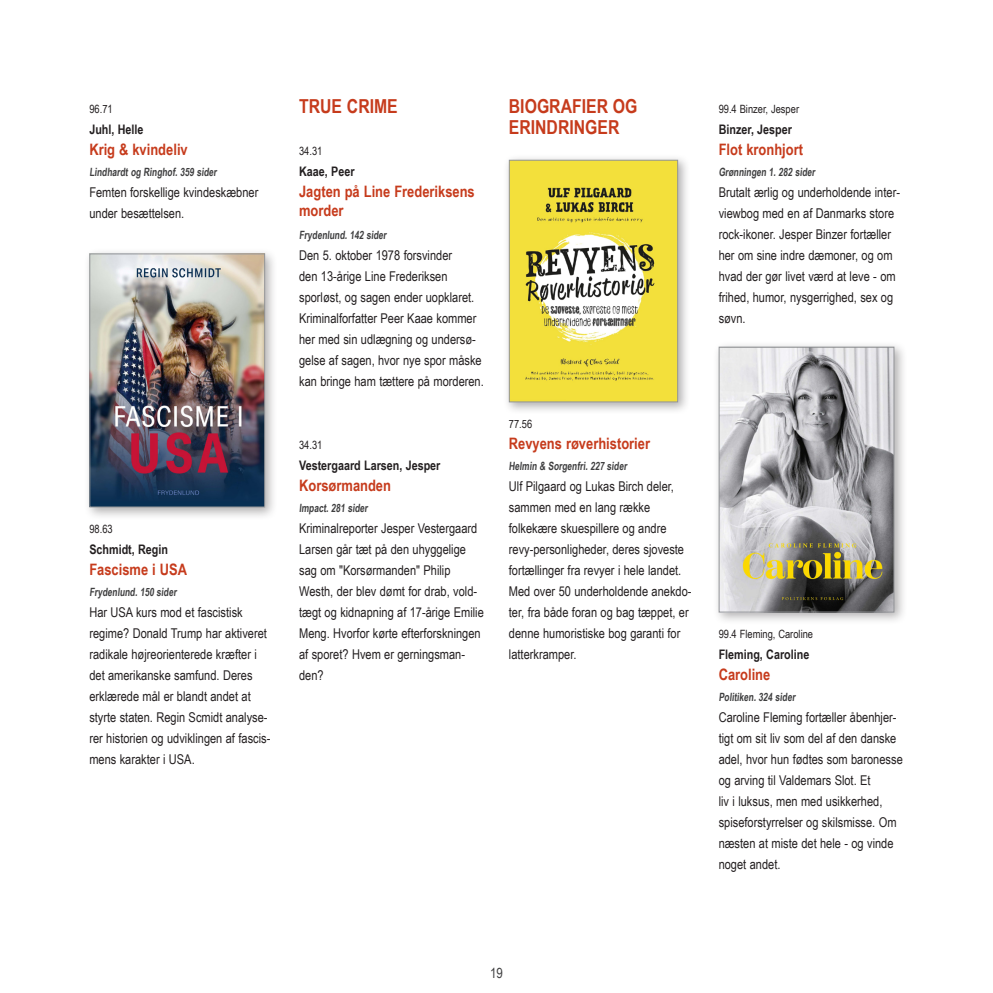
<style>
.page{position:relative;width:993px;height:993px;background:#fff}
.page>*{position:absolute;margin:0;border:0;box-sizing:border-box;transform-origin:0 0}
.Kategori{font:700 19.25px/21px "Arial Narrow";color:#c63b1c}
.TITEL{font:700 15.75px/19.2px "Arial Narrow";color:#c63b1c}
.t1{font:14px "Arial Narrow";color:#3e3e3f}
.NOTE{font:13.47px/21px "Arial Narrow";color:#231f20}
.FORF{font:700 13.12px "Arial Narrow";color:#231f20}
.FORLAG{font:700 11.38px "Arial Narrow";color:#3e3e3f;scale:.9 1}
.DK5{font:11.38px "Arial Narrow";color:#231f20}
</style>
<div class="page">
<div style="left:83px;top:247px;width:195px;height:273px;background:#231f20;opacity:.35"></div>
<img style="left:91px;top:255px;width:172px;height:250px">
<div style="left:89px;top:253px;width:176px;height:254px;border:1px solid #939598"></div>
<div style="left:503px;top:154px;width:187px;height:260px;background:#231f20;opacity:.35"></div>
<img style="left:510px;top:162px;width:165px;height:238px">
<div style="left:508px;top:160px;width:169px;height:242px;border:1px solid #939598"></div>
<div style="left:712px;top:340px;width:195px;height:285px;background:#231f20;opacity:.35"></div>
<img style="left:720px;top:348px;width:172px;height:262px">
<div style="left:718px;top:346px;width:176px;height:266px;border:1px solid #939598"></div>
<p class="DK5" style="left:89px;top:100px;width:25px">96.71</p>
<p class="FORF" style="left:89px;top:119px;width:56px">Juhl, Helle</p>
<p class="TITEL" style="left:89px;top:139px;width:100px">Krig &amp; kvindeliv</p>
<p class="FORLAG" style="left:89px;top:163px;width:145px">Lindhardt og Ringhof. 359 sider</p>
<p class="NOTE" style="left:89px;top:181px;width:170px">Femten forskellige kvindeskæbner under besættelsen.</p>
<p class="DK5" style="left:89px;top:520px;width:25px">98.63</p>
<p class="FORF" style="left:89px;top:539px;width:80px">Schmidt, Regin</p>
<p class="TITEL" style="left:89px;top:559px;width:99px">Fascisme i USA</p>
<p class="FORLAG" style="left:89px;top:583px;width:100px">Frydenlund. 150 sider</p>
<p class="NOTE" style="left:89px;top:601px;width:182px">Har USA kurs mod et fascistisk regime? Donald Trump har aktiveret radikale højreorienterede kræfter i det amerikanske samfund. Deres erklærede mål er blandt andet at styrte staten. Regin Scmidt analyse&shy;rer historien og udviklingen af fascis&shy;mens karakter i USA.</p>
<h1 class="Kategori" style="left:299px;top:94px;width:100px">TRUE CRIME</h1>
<p class="DK5" style="left:299px;top:142px;width:25px">34.31</p>
<p class="FORF" style="left:299px;top:161px;width:57px">Kaae, Peer</p>
<p class="TITEL" style="left:299px;top:181px;width:177px">Jagten på Line Frederiksens morder</p>
<p class="FORLAG" style="left:299px;top:226px;width:100px">Frydenlund. 142 sider</p>
<p class="NOTE" style="left:299px;top:244px;width:186px">Den 5. oktober 1978 forsvinder<br>den 13-årige Line Frederiksen sporløst, og sagen ender uopklaret.<br>Kriminalforfatter Peer Kaae kommer her med sin udlægning og undersø&shy;gelse af sagen, hvor nye spor måske kan bringe ham tættere på morderen.</p>
<p class="DK5" style="left:299px;top:436px;width:25px">34.31</p>
<p class="FORF" style="left:299px;top:455px;width:143px">Vestergaard Larsen, Jesper</p>
<p class="TITEL" style="left:299px;top:475px;width:93px">Korsørmanden</p>
<p class="FORLAG" style="left:299px;top:499px;width:80px">Impact. 281 sider</p>
<p class="NOTE" style="left:299px;top:517px;width:186px">Kriminalreporter Jesper Vestergaard<br>Larsen går tæt på den uhyggelige sag om "Korsørmanden" Philip<br>Westh, der blev dømt for drab, vold&shy;tægt og kidnapning af 17-årige Emilie<br>Meng. Hvorfor kørte efterforskningen af sporet? Hvem er gerningsman&shy;den?</p>
<h1 class="Kategori" style="left:508px;top:94px;width:130px">BIOGRAFIER OG<br>ERINDRINGER</h1>
<p class="DK5" style="left:508px;top:415px;width:25px">77.56</p>
<p class="TITEL" style="left:508px;top:433px;width:143px">Revyens røverhistorier</p>
<p class="FORLAG" style="left:508px;top:457px;width:135px">Helmin &amp; Sorgenfri. 227 sider</p>
<p class="NOTE" style="left:508px;top:475px;width:184px">Ulf Pilgaard og Lukas Birch deler, sammen med en lang række folkekære skuespillere og andre revy-personligheder, deres sjoveste fortællinger fra revyer i hele landet.<br>Med over 50 underholdende anekdo&shy;ter, fra både foran og bag tæppet, er denne humoristiske bog garanti for latterkramper.</p>
<p class="DK5" style="left:718px;top:100px;width:82px">99.4 Binzer, Jesper</p>
<p class="FORF" style="left:718px;top:119px;width:75px">Binzer, Jesper</p>
<p class="TITEL" style="left:718px;top:139px;width:86px">Flot kronhjort</p>
<p class="FORLAG" style="left:718px;top:163px;width:110px">Grønningen 1. 282 sider</p>
<p class="NOTE" style="left:718px;top:181px;width:183px">Brutalt ærlig og underholdende inter&shy;viewbog med en af Danmarks store rock-ikoner. Jesper Binzer fortæller her om sine indre dæmoner, og om hvad der gør livet værd at leve - om frihed, humor, nysgerrighed, sex og søvn.</p>
<p class="DK5" style="left:718px;top:625px;width:96px">99.4 Fleming, Caroline</p>
<p class="FORF" style="left:718px;top:644px;width:92px">Fleming, Caroline</p>
<p class="TITEL" style="left:718px;top:664px;width:53px">Caroline</p>
<p class="FORLAG" style="left:718px;top:688px;width:88px">Politiken. 324 sider</p>
<p class="NOTE" style="left:718px;top:706px;width:185px">Caroline Fleming fortæller åbenhjer&shy;tigt om sit liv som del af den danske adel, hvor hun fødtes som baronesse og arving til Valdemars Slot. Et<br>liv i luksus, men med usikkerhed, spiseforstyrrelser og skilsmisse. Om næsten at miste det hele - og vinde noget andet.</p>
<p class="t1" style="left:490px;top:962px;width:14px">19</p>
</div>
